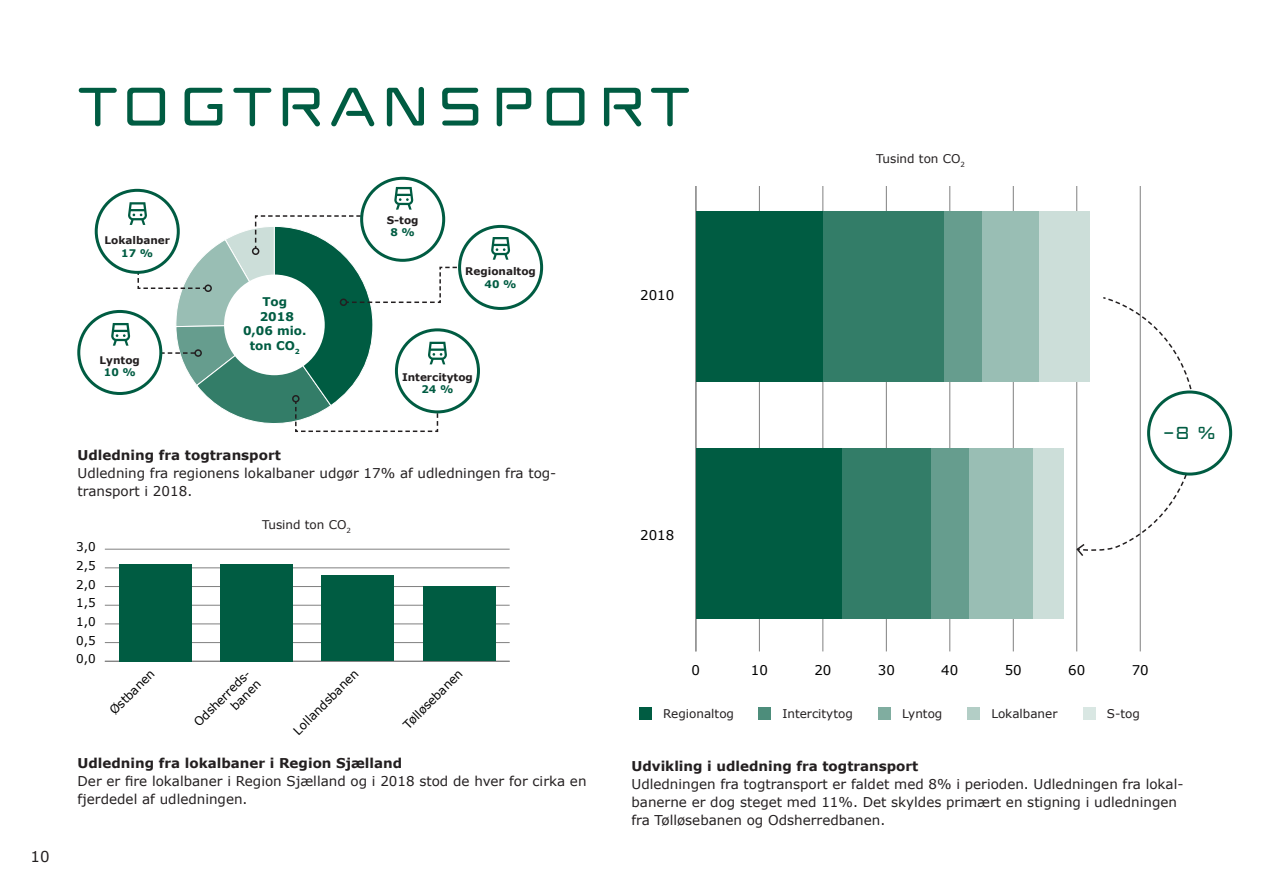
<style>
.page{position:relative;width:1263px;height:893px;background:#fff}
.page>*{position:absolute;margin:0;border:0;box-sizing:border-box;transform-origin:0 0}
.t1{font:54px "REGIONSJAELLANDAABEN";color:#005c42}
.t2{font:17.25px "REGIONSJAELLANDAABEN";color:#005c42}
.t3{font:15px "Verdana";color:#231f20}
.t4{font:13.5px/18px "Verdana";color:#231f20}
.t5{font:700 13.5px "Verdana";color:#231f20}
.t6{font:13.35px "Verdana";color:#000}
.t7{font:12px/14.4px "Verdana";color:#000;text-align:right}
.t8{font:12px "Verdana";color:#231f20}
.t9{font:700 12px "Verdana";color:#005c42}
.t10{font:700 10.5px "Verdana";color:#231f20}
.t11{font:700 10.5px "Verdana";color:#005c42}
</style>
<div class="page">
<hr style="left:105px;top:661px;width:405px;height:1px;background:#808080">
<hr style="left:105px;top:642px;width:405px;height:1px;background:#808080">
<hr style="left:105px;top:624px;width:405px;height:1px;background:#808080">
<hr style="left:105px;top:605px;width:405px;height:1px;background:#808080">
<hr style="left:105px;top:586px;width:405px;height:1px;background:#808080">
<hr style="left:105px;top:568px;width:405px;height:1px;background:#808080">
<hr style="left:105px;top:549px;width:405px;height:1px;background:#808080">
<div style="left:119px;top:564px;width:73px;height:97px;background:#005c42"></div>
<div style="left:220px;top:564px;width:73px;height:97px;background:#005c42"></div>
<div style="left:321px;top:575px;width:73px;height:86px;background:#005c42"></div>
<div style="left:423px;top:586px;width:72px;height:75px;background:#005c42"></div>
<svg style="left:96px;top:190px;width:82px;height:82px"></svg>
<div style="left:639px;top:707px;width:13px;height:13px;background:#005c42"></div>
<div style="left:758px;top:707px;width:13px;height:13px;background:#4d8d7b"></div>
<div style="left:878px;top:707px;width:13px;height:13px;background:#80ada0"></div>
<div style="left:967px;top:707px;width:13px;height:13px;background:#b3cec6"></div>
<div style="left:1082px;top:707px;width:13px;height:13px;background:#d9e7e3"></div>
<hr style="left:759px;top:187px;width:1px;height:464px;background:#808080">
<hr style="left:822px;top:187px;width:1px;height:464px;background:#808080">
<hr style="left:886px;top:187px;width:1px;height:464px;background:#808080">
<hr style="left:949px;top:187px;width:1px;height:464px;background:#808080">
<hr style="left:1013px;top:187px;width:1px;height:464px;background:#808080">
<hr style="left:1076px;top:187px;width:1px;height:464px;background:#808080">
<hr style="left:1140px;top:187px;width:1px;height:464px;background:#808080">
<hr style="left:695px;top:187px;width:1px;height:464px;background:#808080">
<div style="left:1039px;top:211px;width:50px;height:171px;background:#ccded9"></div>
<div style="left:1032px;top:448px;width:32px;height:170px;background:#ccded9"></div>
<div style="left:981px;top:211px;width:58px;height:171px;background:#99beb4"></div>
<div style="left:969px;top:448px;width:63px;height:170px;background:#99beb4"></div>
<div style="left:943px;top:211px;width:38px;height:171px;background:#669d8e"></div>
<div style="left:931px;top:448px;width:38px;height:170px;background:#669d8e"></div>
<div style="left:823px;top:211px;width:120px;height:171px;background:#337d68"></div>
<div style="left:842px;top:448px;width:89px;height:170px;background:#337d68"></div>
<div style="left:696px;top:211px;width:127px;height:171px;background:#005c42"></div>
<div style="left:696px;top:448px;width:146px;height:170px;background:#005c42"></div>
<svg style="left:1076px;top:296px;width:116px;height:262px"></svg>
<div style="left:1148px;top:392px;width:83px;height:82px;background:#fff;border-radius:50%"></div>
<div style="left:1147px;top:390px;width:85px;height:86px;border:3px solid #005c42;border-radius:50%"></div>
<svg style="left:362px;top:178px;width:82px;height:82px"></svg>
<svg style="left:111px;top:187px;width:399px;height:245px"></svg>
<p class="t3" style="left:31px;top:847px;width:21px">10</p>
<p class="t1" style="left:78px;top:73px;width:614px">TOGTRANSPORT</p>
<p class="t8" style="left:876px;top:151px;width:90px">Tusind ton CO<sub>2</sub></p>
<p class="t10" style="left:104px;top:233px;width:67px">Lokalbaner</p>
<p class="t11" style="left:121px;top:246px;width:33px">17 %</p>
<p class="t10" style="left:100px;top:353px;width:42px">Lyntog</p>
<p class="t11" style="left:104px;top:366px;width:33px">10 %</p>
<p class="t9" style="left:262px;top:294px;width:26px">Tog</p>
<p class="t9" style="left:260px;top:309px;width:36px">2018</p>
<p class="t9" style="left:243px;top:323px;width:65px">0,06 mio.</p>
<p class="t9" style="left:250px;top:337px;width:52px">ton CO<sub>2</sub></p>
<p class="t10" style="left:387px;top:213px;width:33px">S-tog</p>
<p class="t11" style="left:390px;top:226px;width:26px">8 %</p>
<p class="t10" style="left:465px;top:265px;width:72px">Regionaltog</p>
<p class="t11" style="left:485px;top:277px;width:33px">40 %</p>
<p class="t10" style="left:402px;top:370px;width:72px">Intercitytog</p>
<p class="t11" style="left:421px;top:383px;width:33px">24 %</p>
<p class="t5" style="left:78px;top:447px;width:205px">Udledning fra togtransport</p>
<p class="t4" style="left:78px;top:465px;width:480px">Udledning fra regionens lokalbaner udgør 17% af udledningen fra tog&shy;transport i 2018.</p>
<p class="t7" style="left:76px;top:540px;width:21px">3,0</p>
<p class="t7" style="left:76px;top:558px;width:21px">2,5</p>
<p class="t7" style="left:76px;top:577px;width:21px">2,0</p>
<p class="t7" style="left:76px;top:596px;width:21px">1,5</p>
<p class="t7" style="left:76px;top:614px;width:21px">1,0</p>
<p class="t7" style="left:76px;top:633px;width:21px">0,5</p>
<p class="t7" style="left:76px;top:652px;width:21px">0,0</p>
<p class="t8" style="left:262px;top:517px;width:90px">Tusind ton CO<sub>2</sub></p>
<p class="t7" style="left:107px;top:707px;width:59px;rotate:-45deg">Østbanen</p>
<p class="t7" style="left:191px;top:719px;width:77px;rotate:-45deg">Odsherreds&shy;banen</p>
<p class="t7" style="left:290px;top:727px;width:88px;rotate:-45deg">Lollandsbanen</p>
<p class="t7" style="left:400px;top:721px;width:79px;rotate:-45deg">Tølløsebanen</p>
<p class="t6" style="left:640px;top:287px;width:36px">2010</p>
<p class="t6" style="left:640px;top:526px;width:36px">2018</p>
<p class="t2" style="left:1163px;top:423px;width:54px">-8 %</p>
<p class="t6" style="left:692px;top:662px;width:10px">0</p>
<p class="t6" style="left:751px;top:662px;width:19px">10</p>
<p class="t6" style="left:814px;top:662px;width:19px">20</p>
<p class="t6" style="left:878px;top:662px;width:19px">30</p>
<p class="t6" style="left:941px;top:662px;width:19px">40</p>
<p class="t6" style="left:1005px;top:662px;width:19px">50</p>
<p class="t6" style="left:1068px;top:662px;width:19px">60</p>
<p class="t6" style="left:1132px;top:662px;width:19px">70</p>
<p class="t8" style="left:663px;top:706px;width:72px">Regionaltog</p>
<p class="t8" style="left:782px;top:706px;width:72px">Intercitytog</p>
<p class="t8" style="left:902px;top:706px;width:42px">Lyntog</p>
<p class="t8" style="left:991px;top:706px;width:68px">Lokalbaner</p>
<p class="t8" style="left:1107px;top:706px;width:35px">S-tog</p>
<p class="t5" style="left:78px;top:755px;width:326px">Udledning fra lokalbaner i Region Sjælland</p>
<p class="t4" style="left:78px;top:773px;width:510px">Der er fire lokalbaner i Region Sjælland og i 2018 stod de hver for cirka en fjerdedel af udledningen.</p>
<p class="t5" style="left:631px;top:757px;width:288px">Udvikling i udledning fra togtransport</p>
<p class="t4" style="left:631px;top:775px;width:553px">Udledningen fra togtransport er faldet med 8% i perioden. Udledningen fra lokal&shy;banerne er dog steget med 11%. Det skyldes primært en stigning i udledningen fra Tølløsebanen og Odsherredbanen.</p>
</div>
